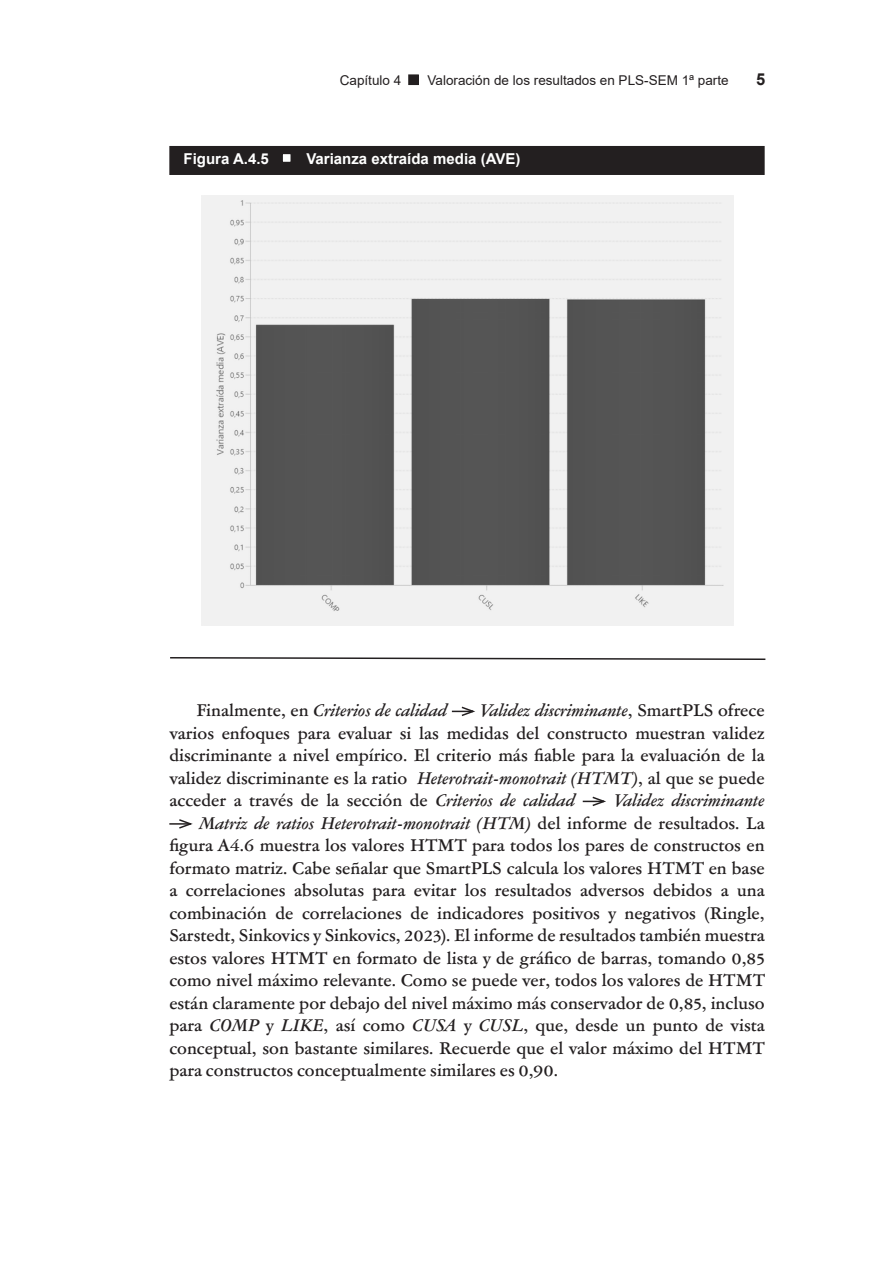
<style>
.page{position:relative;width:893px;height:1263px;background:#fff}
.page>*{position:absolute;margin:0;border:0;box-sizing:border-box;transform-origin:0 0}
.TEXT_IND{font:500 16.5px/22.5px "Garamond ATF Text";color:#231f20;text-align:justify}
.TEXT_IND-2{font:italic 500 16.5px "Garamond ATF Text";color:#231f20}
.t1{font:700 16.5px "Arial";color:#231f20}
.t2{font:700 15px "Arial";color:#fff}
.t3{font:13.5px "Arial";color:#231f20}
.s1{font-style:italic}
.s2{font-style:normal}
</style>
<div class="page">
<div style="left:409px;top:75px;width:9px;height:9px;background:#231f20"></div>
<div style="left:408px;top:74px;width:11px;height:11px;border:2px solid #231f20"></div>
<div style="left:170px;top:147px;width:594px;height:27px;background:#231f20"></div>
<div style="left:169px;top:146px;width:596px;height:29px;border:2px solid #231f20"></div>
<div style="left:282px;top:153px;width:9px;height:10px;background:#fff"></div>
<div style="left:281px;top:153px;width:11px;height:10px;border:2px solid #231f20"></div>
<img style="left:201px;top:196px;width:532px;height:429px">
<svg style="left:170px;top:657px;width:596px;height:3px"></svg>
<svg style="left:452px;top:706px;width:23px;height:10px"></svg>
<svg style="left:583px;top:796px;width:23px;height:11px"></svg>
<hr style="left:169px;top:823px;width:22px;height:2px;background:#231f20">
<svg style="left:177px;top:819px;width:16px;height:10px"></svg>
<p class="t3" style="left:340px;top:71px;width:63px">Capítulo 4</p>
<p class="t3" style="left:428px;top:71px;width:303px">Valoración de los resultados en PLS-SEM 1ª parte</p>
<p class="t1" style="left:756px;top:68px;width:11px">5</p>
<p class="t2" style="left:184px;top:149px;width:87px">Figura A.4.5</p>
<p class="t2" style="left:306px;top:149px;width:215px">Varianza extraída media (AVE)</p>
<p class="TEXT_IND" style="left:169px;top:698px;width:597px;text-indent:311px"><span class="s1">Validez discriminante</span>, SmartPLS ofrece varios enfoques para evaluar si las medidas del constructo muestran validez discriminante a nivel empírico. El criterio más fiable para la evaluación de la validez discriminante es la ratio <span class="s1">Heterotrait-monotrait (HTMT)</span>, al que se puede acceder a través de la sección de <span class="s1">Criterios de calidad</span></p>
<p class="TEXT_IND-2" style="left:196px;top:698px;width:252px"><span class="s2">Finalmente, en</span> Criterios de calidad</p>
<p class="TEXT_IND-2" style="left:614px;top:788px;width:152px">Validez discriminante</p>
<p class="TEXT_IND-2" style="left:199px;top:811px;width:567px">Matriz de ratios Heterotrait-monotrait (HTM) <span class="s2">del informe de resultados. La</span></p>
<p class="TEXT_IND" style="left:169px;top:833px;width:597px">figura A4.6 muestra los valores HTMT para todos los pares de constructos en</p>
<p class="TEXT_IND" style="left:169px;top:856px;width:597px">formato matriz. Cabe señalar que SmartPLS calcula los valores HTMT en base</p>
<p class="TEXT_IND" style="left:169px;top:878px;width:597px">a correlaciones absolutas para evitar los resultados adversos debidos a una</p>
<p class="TEXT_IND" style="left:169px;top:901px;width:597px">combinación de correlaciones de indicadores positivos y negativos (Ringle,</p>
<p class="TEXT_IND" style="left:169px;top:923px;width:597px">Sarstedt, Sinkovics y Sinkovics, 2023). El informe de resultados también muestra</p>
<p class="TEXT_IND" style="left:169px;top:946px;width:597px">estos valores HTMT en formato de lista y de gráfico de barras, tomando 0,85</p>
<p class="TEXT_IND" style="left:169px;top:968px;width:597px">como nivel máximo relevante. Como se puede ver, todos los valores de HTMT</p>
<p class="TEXT_IND" style="left:169px;top:991px;width:597px">están claramente por debajo del nivel máximo más conservador de 0,85, incluso</p>
<p class="TEXT_IND" style="left:169px;top:1013px;width:597px">para <span class="s1">COMP</span> y <span class="s1">LIKE</span>, así como <span class="s1">CUSA</span> y <span class="s1">CUSL</span>, que, desde un punto de vista</p>
<p class="TEXT_IND" style="left:169px;top:1036px;width:597px">conceptual, son bastante similares. Recuerde que el valor máximo del HTMT</p>
<p class="TEXT_IND" style="left:169px;top:1058px;width:390px">para constructos conceptualmente similares es 0,90.</p>
</div>
